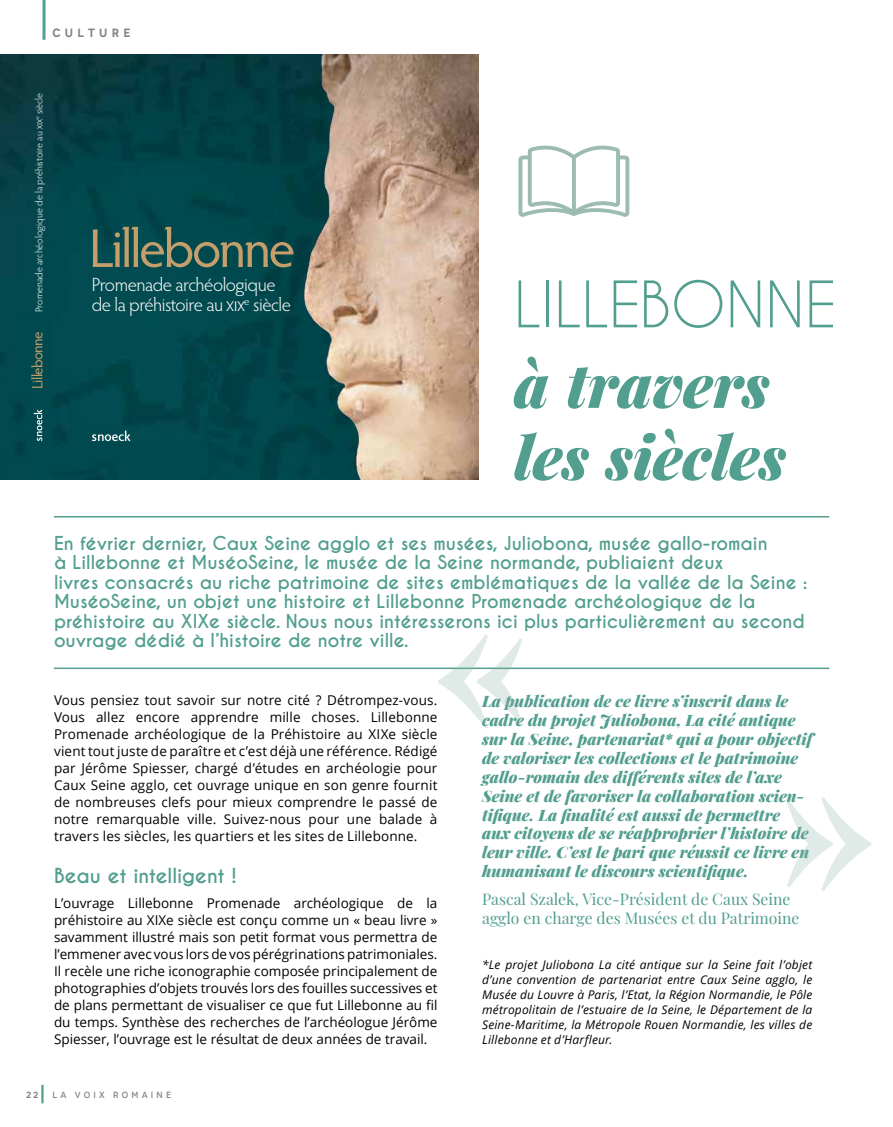
<style>
.page{position:relative;width:893px;height:1127px;background:#fff}
.page>*{position:absolute;margin:0;border:0;box-sizing:border-box;transform-origin:0 0}
.t1{font:italic 900 60px/72px "Playfair Display";letter-spacing:-.005em;color:#529e8f}
.t2{font:60px "Caviar Dreams";letter-spacing:-.005em;color:#529e8f}
.t3{font:54.6px "Hypatia Sans Pro";letter-spacing:-.05em;color:#c59f6b}
.t4{font:700 19.5px "Caviar Dreams";letter-spacing:-.015em;color:#529e8f}
.t5{font:300 19.05px/20.4px "Hypatia Sans Pro";letter-spacing:-.025em;color:#fff}
.t6{font:700 18px/19.5px "Caviar Dreams";color:#529e8f}
.t7{font:italic 900 15.75px/18.9px "Playfair Display";color:#529e8f}
.t8{font:15.75px/18.9px "Playfair Display";color:#529e8f}
.t9{font:15px "Hypatia Sans Pro";letter-spacing:-.05em;color:#c59f6b}
.t10{font:13.5px/17px "Open Sans";letter-spacing:.005em;color:#000;text-align:justify}
.t11{font:italic 12px/15px "Open Sans";letter-spacing:.015em;color:#000;text-align:justify}
.t12{font:600 12px "Novecento";letter-spacing:.35em;color:#808285}
.t13{font:300 10.2px "Hypatia Sans Pro";color:#fff}
.t14{font:500 9px "Novecento";letter-spacing:.35em;color:#808285}
.t15{font:600 9px "Novecento";color:#808285}
</style>
<div class="page">
<svg style="left:518px;top:145px;width:111px;height:72px"></svg>
<hr style="left:41px;top:1085px;width:3px;height:18px;background:#529e8f">
<hr style="left:43px;top:0;width:3px;height:40px;background:#529e8f">
<img style="left:0;top:54px;width:246px;height:426px">
<svg style="left:34px;top:409px;width:8px;height:32px"></svg>
<svg style="left:92px;top:431px;width:39px;height:10px"></svg>
<img style="left:246px;top:54px;width:232px;height:426px">
<hr style="left:54px;top:516px;width:775px;height:1px;background:#529e8f">
<hr style="left:54px;top:667px;width:775px;height:2px;background:#529e8f">
<svg style="left:438px;top:634px;width:84px;height:95px"></svg>
<svg style="left:787px;top:797px;width:84px;height:94px"></svg>
<p class="t12" style="left:52px;top:25px;width:80px">CULTURE</p>
<p class="t13" style="left:32px;top:312px;width:221px;rotate:-90deg">Promenade archéologique de la préhistoire au xix<sup>e</sup> siècle</p>
<p class="t9" style="left:27px;top:389px;width:58px;rotate:-90deg">Lillebonne</p>
<h2 class="t3" style="left:89px;top:212px;width:208px">Lillebonne</h2>
<h3 class="t5" style="left:92px;top:273px;width:201px">Promenade archéologique de la préhistoire au xix<sup>e</sup> siècle</h3>
<h1 class="t2" style="left:514px;top:269px;width:324px">LILLEBONNE</h1>
<h1 class="t1" style="left:514px;top:343px;width:273px">à travers les siècles</h1>
<p class="t6" style="left:54px;top:533px;width:755px">En février dernier, Caux Seine agglo et ses musées, Juliobona, musée gallo-romain<br>à Lillebonne et MuséoSeine, le musée de la Seine normande, publiaient deux<br>livres consacrés au riche patrimoine de sites emblématiques de la vallée de la Seine :<br>MuséoSeine, un objet une histoire et Lillebonne Promenade archéologique de la préhistoire au XIXe siècle. Nous nous intéresserons ici plus particulièrement au second ouvrage dédié à l’histoire de notre ville.</p>
<p class="t10" style="left:54px;top:691px;width:385px">Vous pensiez tout savoir sur notre cité ? Détrompez-vous.<br>Vous allez encore apprendre mille choses. Lillebonne Promenade archéologique de la Préhistoire au XIXe siècle vient tout juste de paraître et c’est déjà une référence. Rédigé par Jérôme Spiesser, chargé d’études en archéologie pour Caux Seine agglo, cet ouvrage unique en son genre fournit de nombreuses clefs pour mieux comprendre le passé de notre remarquable ville. Suivez-nous pour une balade à travers les siècles, les quartiers et les sites de Lillebonne.</p>
<h3 class="t4" style="left:54px;top:863px;width:184px">Beau et intelligent !</h3>
<p class="t10" style="left:54px;top:894px;width:385px">L’ouvrage Lillebonne Promenade archéologique de la préhistoire au XIXe siècle est conçu comme un « beau livre » savamment illustré mais son petit format vous permettra de l’emmener avec vous lors de vos pérégrinations patrimoniales.<br>Il recèle une riche iconographie composée principalement de photographies d’objets trouvés lors des fouilles successives et de plans permettant de visualiser ce que fut Lillebonne au fil du temps. Synthèse des recherches de l’archéologue Jérôme Spiesser, l’ouvrage est le résultat de deux années de travail.</p>
<p class="t15" style="left:26px;top:1089px;width:13px">22</p>
<p class="t14" style="left:52px;top:1089px;width:120px">LA VOIX ROMAINE</p>
<p class="t7" style="left:482px;top:690px;width:332px">La publication de ce livre s’inscrit dans le cadre du projet Juliobona, La cité antique sur la Seine, partenariat* qui a pour objectif de valoriser les collections et le patrimoine gallo-romain des différents sites de l’axe Seine et de favoriser la collaboration scien&shy;tifique. La finalité est aussi de permettre<br>aux citoyens de se réapproprier l’histoire de leur ville. C’est le pari que réussit ce livre en humanisant le discours scientifique.</p>
<p class="t8" style="left:482px;top:888px;width:319px">Pascal Szalek, Vice-Président de Caux Seine agglo en charge des Musées et du Patrimoine</p>
<p class="t11" style="left:482px;top:957px;width:332px">*Le projet Juliobona La cité antique sur la Seine fait l’objet d’une convention de partenariat entre Caux Seine agglo, le Musée du Louvre à Paris, l’Etat, la Région Normandie, le Pôle métropolitain de l’estuaire de la Seine, le Département de la Seine-Maritime, la Métropole Rouen Normandie, les villes de Lillebonne et d’Harfleur.</p>
</div>
